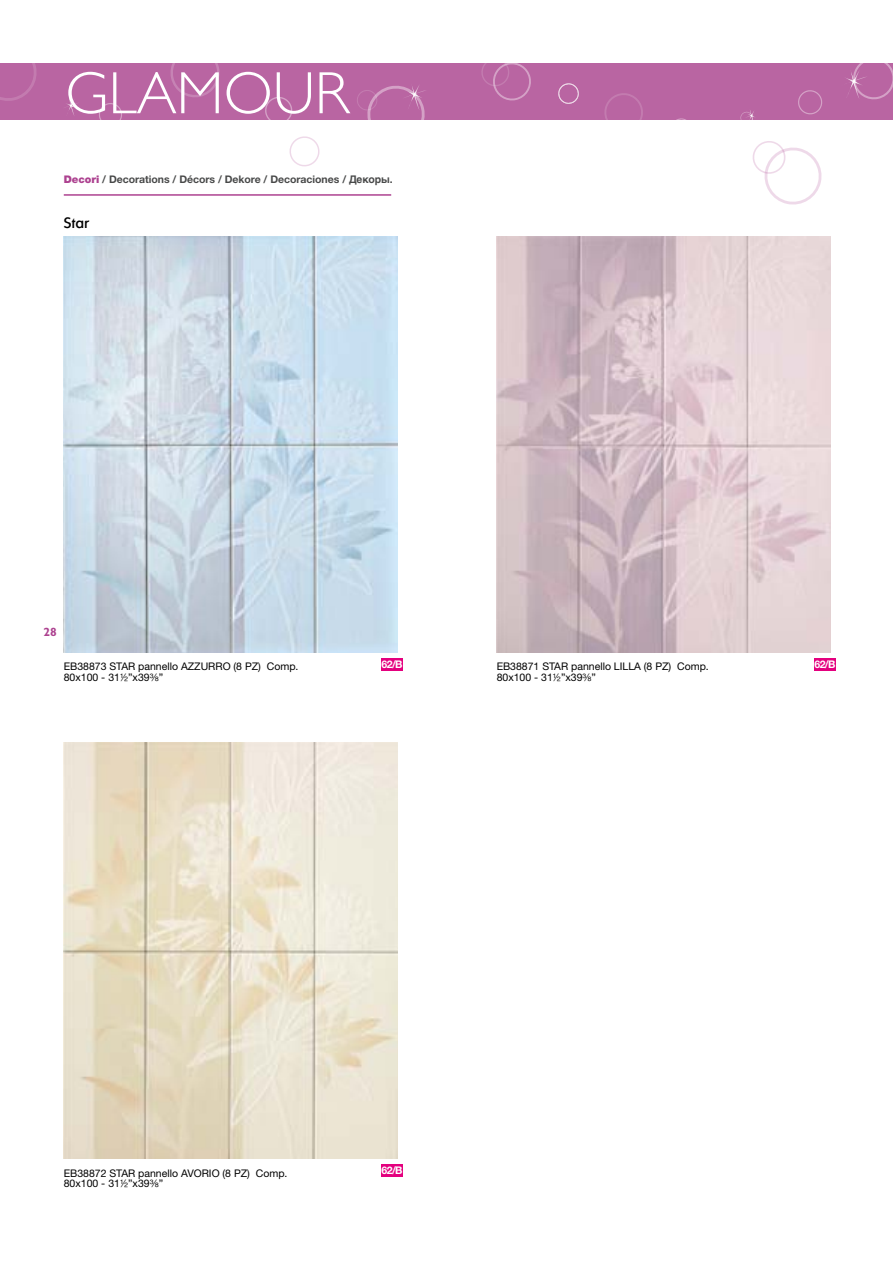
<style>
.page{position:relative;width:893px;height:1263px;background:#fff}
.page>*{position:absolute;margin:0;border:0;box-sizing:border-box;transform-origin:0 0}
.t1{font:300 60px "Gill Sans";color:#fff}
.t2{font:15px "Sharnay";color:#000001}
.t3{font:700 12px "Gill Sans";color:#ad4290}
.t4{font:10.5px "Helvetica Neue";color:#000001}
.t5{font:700 10.5px "Helvetica Neue";letter-spacing:-.005em;color:#484949}
.t6{font:700 10.5px "Helvetica Neue";color:#fff}
.s1{font-weight:900;color:#ad4290}
.s2{font-family:"Helvetica Cyr"}
.s3{font-family:"Fractions Sans"}
</style>
<div class="page">
<div style="left:382px;top:658px;width:21px;height:13px;background:#e4007e"></div>
<div style="left:382px;top:1164px;width:21px;height:13px;background:#e4007e"></div>
<div style="left:814px;top:658px;width:22px;height:13px;background:#e4007e"></div>
<hr style="left:64px;top:194px;width:327px;height:2px;background:#ad4290">
<svg style="left:752px;top:141px;width:70px;height:64px"></svg>
<svg style="left:289px;top:136px;width:31px;height:31px"></svg>
<div style="left:0;top:64px;width:893px;height:56px;background:#b965a2"></div>
<svg style="left:0;top:63px;width:39px;height:38px"></svg>
<svg style="left:480px;top:63px;width:53px;height:38px"></svg>
<svg style="left:265px;top:97px;width:28px;height:23px"></svg>
<svg style="left:168px;top:63px;width:54px;height:34px"></svg>
<svg style="left:798px;top:90px;width:25px;height:25px"></svg>
<svg style="left:604px;top:93px;width:39px;height:27px"></svg>
<svg style="left:558px;top:83px;width:21px;height:21px"></svg>
<svg style="left:676px;top:118px;width:10px;height:2px"></svg>
<svg style="left:740px;top:110px;width:14px;height:10px"></svg>
<svg style="left:99px;top:103px;width:23px;height:17px"></svg>
<img style="left:64px;top:236px;width:333px;height:417px">
<img style="left:497px;top:236px;width:333px;height:417px">
<img style="left:64px;top:742px;width:333px;height:417px">
<svg style="left:840px;top:63px;width:53px;height:37px"></svg>
<svg style="left:357px;top:86px;width:69px;height:34px"></svg>
<svg style="left:66px;top:99px;width:11px;height:16px"></svg>
<h1 class="t1" style="left:65px;top:59px;width:285px">GLAMOUR</h1>
<p class="t5" style="left:64px;top:173px;width:330px"><span class="s1">Decori</span> / Decorations / Décors / Dekore / Decoraciones / <span class="s2">Декоры.</span></p>
<h2 class="t2" style="left:64px;top:214px;width:27px">Star</h2>
<p class="t3" style="left:44px;top:625px;width:15px">28</p>
<p class="t4" style="left:64px;top:660px;width:236px">EB38873 STAR pannello AZZURRO (8 PZ) Comp.</p>
<p class="t6" style="left:382px;top:658px;width:23px">62/B</p>
<p class="t4" style="left:64px;top:671px;width:101px">80x100 - 31<span class="s3">2</span>”x39<span class="s3">A</span>”</p>
<p class="t4" style="left:497px;top:660px;width:214px">EB38871 STAR pannello LILLA (8 PZ) Comp.</p>
<p class="t6" style="left:814px;top:658px;width:23px">62/B</p>
<p class="t4" style="left:497px;top:671px;width:101px">80x100 - 31<span class="s3">2</span>”x39<span class="s3">A</span>”</p>
<p class="t4" style="left:64px;top:1166px;width:225px">EB38872 STAR pannello AVORIO (8 PZ) Comp.</p>
<p class="t6" style="left:382px;top:1164px;width:23px">62/B</p>
<p class="t4" style="left:64px;top:1177px;width:101px">80x100 - 31<span class="s3">2</span>”x39<span class="s3">A</span>”</p>
</div>
